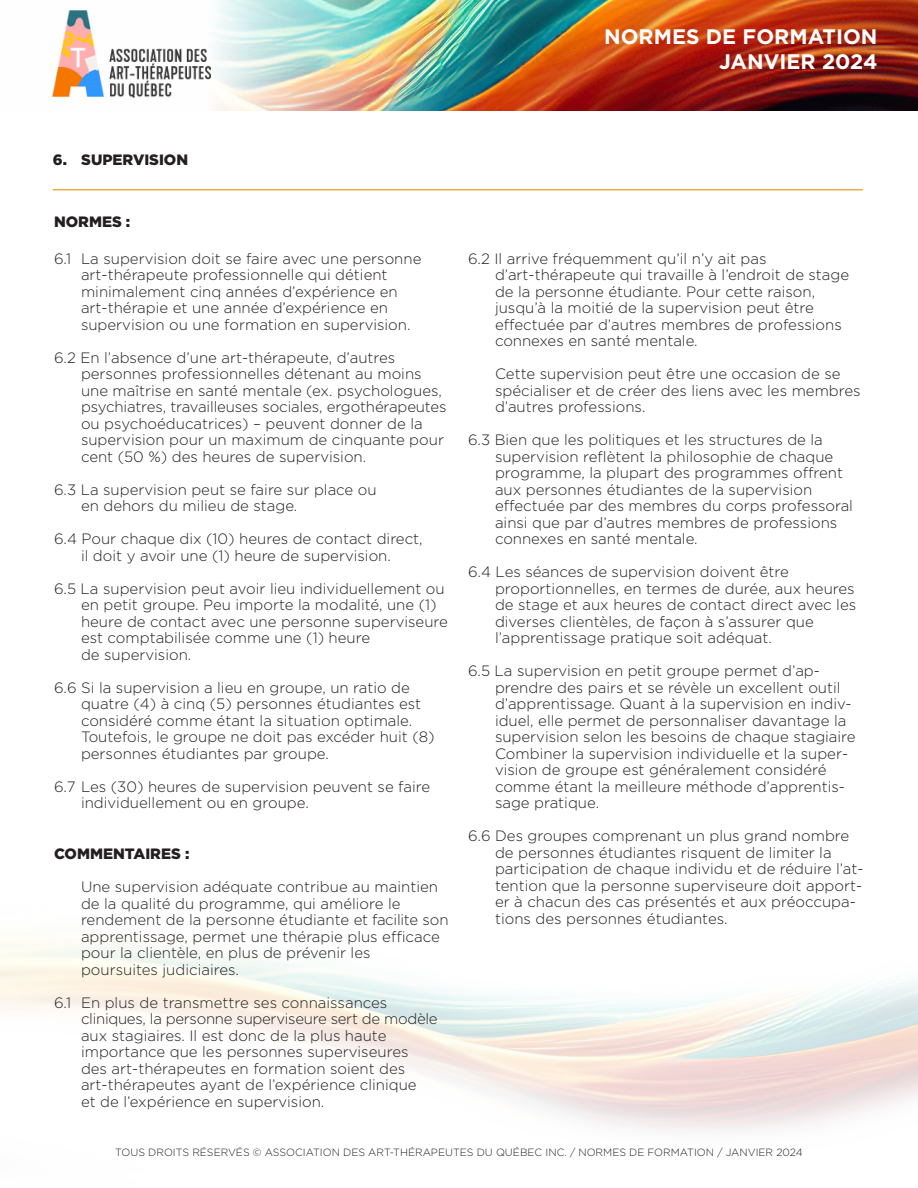
<style>
.page{position:relative;width:918px;height:1188px;background:#fff}
.page>*{position:absolute;margin:0;border:0;box-sizing:border-box;transform-origin:0 0}
.t1{font:700 21px/25.2px "Gotham";color:#fff;text-align:right}
.PARA_1{font:300 15px/16.5px "Gotham";color:#231f20}
.PARA_1-2{font:900 15px "Gotham";color:#231f20}
.t2{font:300 10.5px "Gotham";color:#231f20}
</style>
<div class="page">
<img style="left:52px;top:0;width:866px;height:110px">
<img style="left:53px;top:11px;width:158px;height:86px">
<hr style="left:53px;top:189px;width:810px;height:1px;background:#eead4b">
<h1 class="t1" style="left:604px;top:24px;width:275px">NORMES DE FORMATION<br>JANVIER 2024</h1>
<p class="PARA_1-2" style="left:53px;top:149px;width:137px">6. SUPERVISION</p>
<p class="PARA_1-2" style="left:54px;top:212px;width:78px">NORMES :</p>
<p class="PARA_1" style="left:81px;top:250px;width:342px;text-indent:-27px">6.1 La supervision doit se faire avec une personne art-thérapeute professionnelle qui détient minimalement cinq années d’expérience en art-thérapie et une année d’expérience en supervision ou une formation en supervision.</p>
<p class="PARA_1" style="left:81px;top:349px;width:367px;text-indent:-27px">6.2 En l’absence d’une art-thérapeute, d’autres personnes professionnelles détenant au moins une maîtrise en santé mentale (ex. psychologues, psychiatres, travailleuses sociales, ergothérapeutes ou psychoéducatrices) – peuvent donner de la supervision pour un maximum de cinquante pour cent (50 %) des heures de supervision.</p>
<p class="PARA_1" style="left:81px;top:481px;width:297px;text-indent:-27px">6.3 La supervision peut se faire sur place ou en dehors du milieu de stage.</p>
<p class="PARA_1" style="left:54px;top:530px;width:370px;text-align:center">6.4 Pour chaque dix (10) heures de contact direct, il doit y avoir une (1) heure de supervision.</p>
<p class="PARA_1" style="left:81px;top:580px;width:369px;text-indent:-27px">6.5 La supervision peut avoir lieu individuellement ou en petit groupe. Peu importe la modalité, une (1) heure de contact avec une personne superviseure est comptabilisée comme une (1) heure<br>de supervision.</p>
<p class="PARA_1" style="left:81px;top:679px;width:355px;text-indent:-27px">6.6 Si la supervision a lieu en groupe, un ratio de quatre (4) à cinq (5) personnes étudiantes est considéré comme étant la situation optimale.<br>Toutefois, le groupe ne doit pas excéder huit (8) personnes étudiantes par groupe.</p>
<p class="PARA_1" style="left:81px;top:778px;width:351px;text-indent:-27px">6.7 Les (30) heures de supervision peuvent se faire individuellement ou en groupe.</p>
<p class="PARA_1-2" style="left:54px;top:843px;width:137px">COMMENTAIRES :</p>
<p class="PARA_1" style="left:81px;top:878px;width:369px">Une supervision adéquate contribue au maintien de la qualité du programme, qui améliore le rendement de la personne étudiante et facilite son apprentissage, permet une thérapie plus efficace pour la clientèle, en plus de prévenir les poursuites judiciaires.</p>
<p class="PARA_1" style="left:81px;top:994px;width:358px;text-indent:-27px">6.1 En plus de transmettre ses connaissances cliniques, la personne superviseure sert de modèle aux stagiaires. Il est donc de la plus haute importance que les personnes superviseures des art-thérapeutes en formation soient des art-thérapeutes ayant de l’expérience clinique<br>et de l’expérience en supervision.</p>
<p class="PARA_1" style="left:495px;top:250px;width:356px;text-indent:-27px">6.2 Il arrive fréquemment qu’il n’y ait pas d’art-thérapeute qui travaille à l’endroit de stage de la personne étudiante. Pour cette raison, jusqu’à la moitié de la supervision peut être effectuée par d’autres membres de professions connexes en santé mentale.</p>
<p class="PARA_1" style="left:495px;top:365px;width:367px">Cette supervision peut être une occasion de se spécialiser et de créer des liens avec les membres d’autres professions.</p>
<p class="PARA_1" style="left:495px;top:431px;width:360px;text-indent:-27px">6.3 Bien que les politiques et les structures de la supervision reflètent la philosophie de chaque programme, la plupart des programmes offrent aux personnes étudiantes de la supervision effectuée par des membres du corps professoral ainsi que par d’autres membres de professions connexes en santé mentale.</p>
<p class="PARA_1" style="left:495px;top:563px;width:363px;text-indent:-27px">6.4 Les séances de supervision doivent être proportionnelles, en termes de durée, aux heures de stage et aux heures de contact direct avec les diverses clientèles, de façon à s’assurer que l’apprentissage pratique soit adéquat.</p>
<p class="PARA_1" style="left:495px;top:662px;width:362px;text-indent:-27px">6.5 La supervision en petit groupe permet d’ap&shy;prendre des pairs et se révèle un excellent outil d’apprentissage. Quant à la supervision en indiv&shy;iduel, elle permet de personnaliser davantage la supervision selon les besoins de chaque stagiaire Combiner la supervision individuelle et la super&shy;vision de groupe est généralement considéré comme étant la meilleure méthode d’apprentis&shy;sage pratique.</p>
<p class="PARA_1" style="left:495px;top:827px;width:370px;text-indent:-27px">6.6 Des groupes comprenant un plus grand nombre de personnes étudiantes risquent de limiter la participation de chaque individu et de réduire l’at&shy;tention que la personne superviseure doit apport&shy;er à chacun des cas présentés et aux préoccupa&shy;tions des personnes étudiantes.</p>
<p class="t2" style="left:115px;top:1146px;width:689px">TOUS DROITS RÉSERVÉS © ASSOCIATION DES ART-THÉRAPEUTES DU QUÉBEC INC. / NORMES DE FORMATION / JANVIER 2024</p>
</div>
